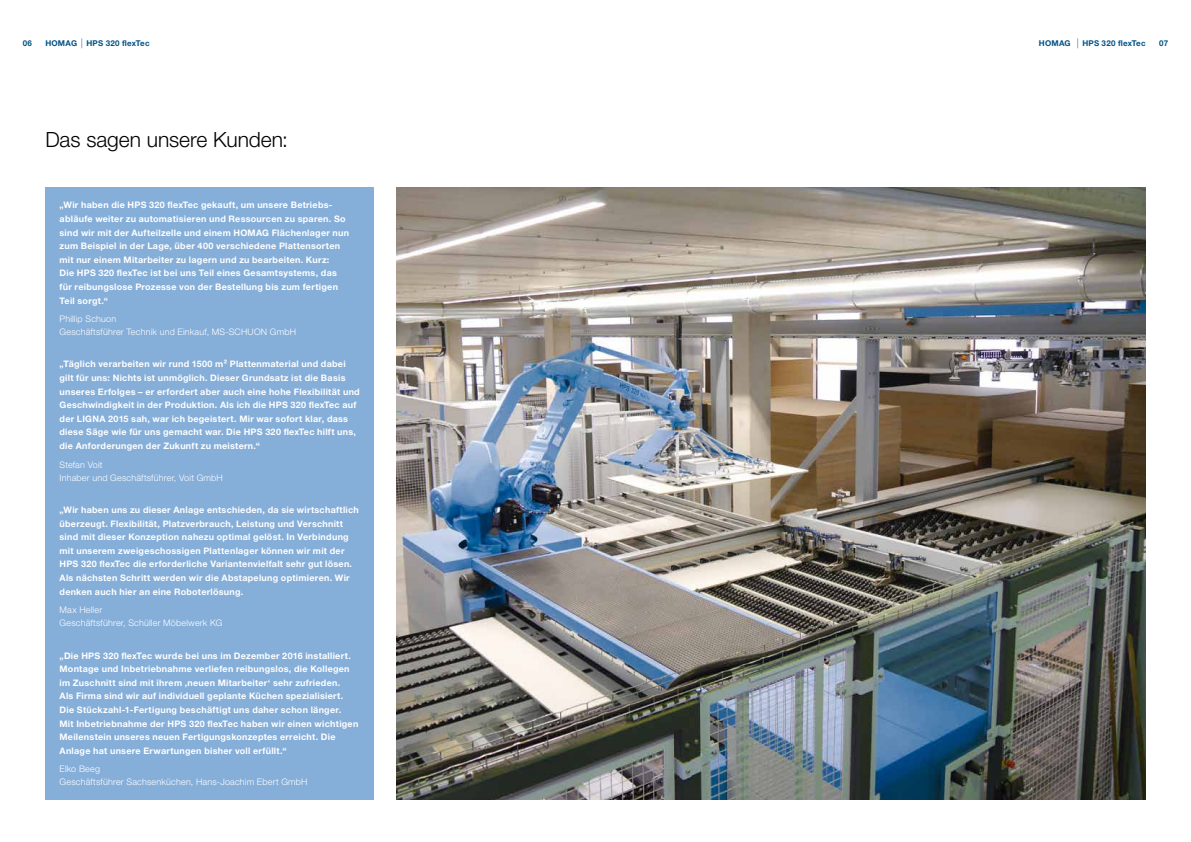
<style>
.page{position:relative;width:1191px;height:842px;background:#fff}
.page>*{position:absolute;margin:0;border:0;box-sizing:border-box;transform-origin:0 0}
.t1{font:300 21px "Helvetica Neue LTW1 G";letter-spacing:-.005em;color:#000}
.t2{font:700 9px/13.6px "Helvetica Neue LTW1 G";letter-spacing:.03em;color:#fff}
.t3{font:300 9px/13px "Helvetica Neue LTW1 G";letter-spacing:.02em;color:#fff}
.t4{font:700 8px "Helvetica Neue LTW1 G";letter-spacing:.03em;color:#005286}
</style>
<div class="page">
<div style="left:45px;top:188px;width:329px;height:612px;background:#85aed9"></div>
<img style="left:397px;top:188px;width:748px;height:612px">
<p class="t4" style="left:23px;top:39px;width:11px">06</p>
<p class="t4" style="left:45px;top:39px;width:106px">HOMAG HPS 320 flexTec</p>
<p class="t4" style="left:1039px;top:39px;width:33px">HOMAG</p>
<p class="t4" style="left:1082px;top:39px;width:65px">HPS 320 flexTec</p>
<p class="t4" style="left:1159px;top:39px;width:11px">07</p>
<h1 class="t1" style="left:45px;top:127px;width:244px">Das sagen unsere Kunden:</h1>
<p class="t2" style="left:60px;top:198px;width:291px">„Wir haben die HPS 320 flexTec gekauft, um unsere Betriebs&shy;abläufe weiter zu automatisieren und Ressourcen zu sparen. So sind wir mit der Aufteilzelle und einem HOMAG Flächenlager nun zum Beispiel in der Lage, über 400 verschiedene Plattensorten mit nur einem Mitarbeiter zu lagern und zu bearbeiten. Kurz:<br>Die HPS 320 flexTec ist bei uns Teil eines Gesamtsystems, das für reibungslose Prozesse von der Bestellung bis zum fertigen Teil sorgt.“</p>
<p class="t3" style="left:60px;top:312px;width:238px">Phillip Schuon<br>Geschäftsführer Technik und Einkauf, MS-SCHUON GmbH</p>
<p class="t2" style="left:60px;top:357px;width:302px">„Täglich verarbeiten wir rund 1500 m² Plattenmaterial und dabei gilt für uns: Nichts ist unmöglich. Dieser Grundsatz ist die Basis unseres Erfolges – er erfordert aber auch eine hohe Flexibilität und Geschwindigkeit in der Produktion. Als ich die HPS 320 flexTec auf der LIGNA 2015 sah, war ich begeistert. Mir war sofort klar, dass diese Säge wie für uns gemacht war. Die HPS 320 flexTec hilft uns, die Anforderungen der Zukunft zu meistern.“</p>
<p class="t3" style="left:60px;top:458px;width:165px">Stefan Voit<br>Inhaber und Geschäftsführer, Voit GmbH</p>
<p class="t2" style="left:60px;top:503px;width:301px">„Wir haben uns zu dieser Anlage entschieden, da sie wirtschaftlich überzeugt. Flexibilität, Platzverbrauch, Leistung und Verschnitt sind mit dieser Konzeption nahezu optimal gelöst. In Verbindung mit unserem zweigeschossigen Plattenlager können wir mit der HPS 320 flexTec die erforderliche Variantenvielfalt sehr gut lösen.<br>Als nächsten Schritt werden wir die Abstapelung optimieren. Wir denken auch hier an eine Roboterlösung.</p>
<p class="t3" style="left:60px;top:603px;width:164px">Max Heller<br>Geschäftsführer, Schüller Möbelwerk KG</p>
<p class="t2" style="left:60px;top:648px;width:300px">„Die HPS 320 flexTec wurde bei uns im Dezember 2016 installiert.<br>Montage und Inbetriebnahme verliefen reibungslos, die Kollegen im Zuschnitt sind mit ihrem ‚neuen Mitarbeiter‘ sehr zufrieden.<br>Als Firma sind wir auf individuell geplante Küchen spezialisiert.<br>Die Stückzahl-1-Fertigung beschäftigt uns daher schon länger.<br>Mit Inbetriebnahme der HPS 320 flexTec haben wir einen wichtigen Meilenstein unseres neuen Fertigungskonzeptes erreicht. Die Anlage hat unsere Erwartungen bisher voll erfüllt.“</p>
<p class="t3" style="left:60px;top:763px;width:249px">Elko Beeg<br>Geschäftsführer Sachsenküchen, Hans-Joachim Ebert GmbH</p>
</div>
